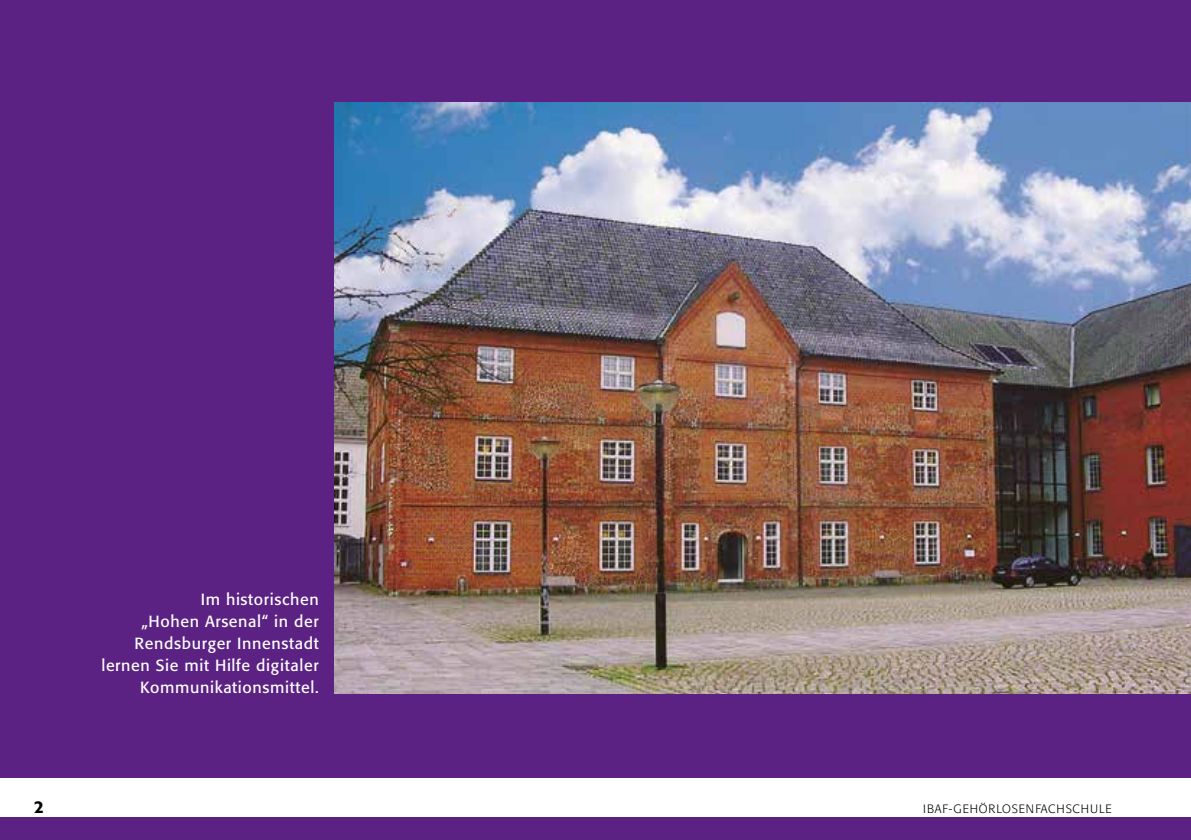
<style>
.page{position:relative;width:1191px;height:840px;background:#fff}
.page>*{position:absolute;margin:0;border:0;box-sizing:border-box;transform-origin:0 0}
.t1{font:500 17px "Formata";color:#000}
.t2{font:16px/22px "Formata";letter-spacing:.04em;color:#fff;text-align:right}
.t3{font:300 12px "Formata";letter-spacing:.07em;color:#000}
</style>
<div class="page">
<div style="left:0;top:0;width:1191px;height:777px;background:#5b2283"></div>
<div style="left:0;top:816px;width:1191px;height:23px;background:#5b2283"></div>
<img style="left:334px;top:103px;width:857px;height:589px">
<p class="t2" style="left:101px;top:588px;width:219px">Im historischen<br>„Hohen Arsenal“ in der<br>Rendsburger Innenstadt lernen Sie mit Hilfe digitaler<br>Kommunikationsmittel.</p>
<p class="t1" style="left:34px;top:796px;width:11px">2</p>
<p class="t3" style="left:923px;top:801px;width:190px">IBAF-GEHÖRLOSENFACHSCHULE</p>
</div>
